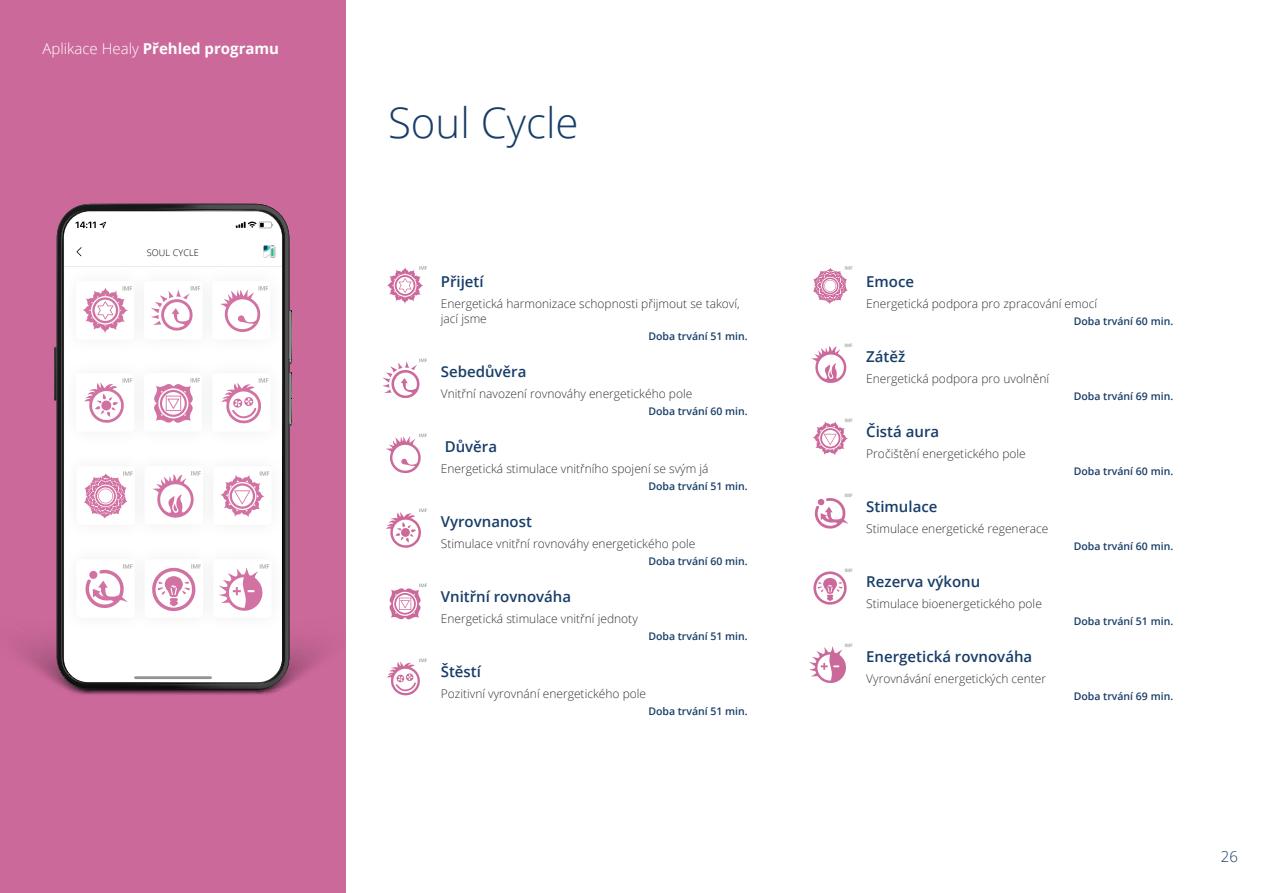
<style>
.page{position:relative;width:1263px;height:893px;background:#fff}
.page>*{position:absolute;margin:0;border:0;box-sizing:border-box;transform-origin:0 0}
.B_Ü1{font:300 42px "Open Sans";color:#173d68}
.Program_Block{font:600 15px "Open Sans";color:#173d68}
.t1{font:700 15px "Open Sans";color:#fff}
.t2{font:300 15px "Open Sans";color:#173d68}
.Program_Block-2{font:300 12px/15px "Open Sans";color:#333}
.Program_Block-3{font:600 10.5px "Open Sans";color:#173d68}
.t3{font:300 9.15px "Open Sans";letter-spacing:.01em;color:#000}
.s1{font-weight:300}
</style>
<div class="page">
<div style="left:0;top:0;width:345px;height:893px;background:#cc699b"></div>
<svg style="left:18px;top:637px;width:307px;height:59px"></svg>
<svg style="left:57px;top:204px;width:232px;height:485px;background:#473940"></svg>
<div style="left:64px;top:212px;width:218px;height:470px;background:#fff;border-radius:25px"></div>
<svg style="left:77px;top:247px;width:5px;height:9px"></svg>
<svg style="left:76px;top:222px;width:30px;height:6px"></svg>
<svg style="left:236px;top:222px;width:37px;height:6px"></svg>
<svg style="left:263px;top:245px;width:12px;height:13px"></svg>
<hr style="left:134px;top:676px;width:78px;height:3px;background:#939393">
<img style="left:54px;top:258px;width:67px;height:92px">
<div style="left:76px;top:281px;width:58px;height:59px;background:#fff;border-radius:4px"></div>
<svg style="left:82px;top:287px;width:39px;height:46px"></svg>
<img style="left:54px;top:350px;width:10px;height:93px">
<svg style="left:84px;top:382px;width:37px;height:41px"></svg>
<img style="left:225px;top:258px;width:67px;height:92px">
<div style="left:212px;top:281px;width:58px;height:58px;background:#fff;border-radius:4px"></div>
<svg style="left:225px;top:286px;width:43px;height:46px"></svg>
<img style="left:121px;top:266px;width:104px;height:56px">
<div style="left:144px;top:281px;width:59px;height:58px;background:#fff;border-radius:4px"></div>
<svg style="left:151px;top:286px;width:49px;height:45px"></svg>
<img style="left:121px;top:378px;width:11px;height:37px">
<svg style="left:154px;top:384px;width:35px;height:39px"></svg>
<img style="left:189px;top:350px;width:103px;height:93px">
<div style="left:212px;top:373px;width:59px;height:59px;background:#fff;border-radius:4px"></div>
<svg style="left:221px;top:378px;width:47px;height:46px"></svg>
<img style="left:282px;top:443px;width:8px;height:93px">
<svg style="left:226px;top:471px;width:43px;height:46px"></svg>
<img style="left:282px;top:536px;width:12px;height:104px">
<svg style="left:226px;top:564px;width:43px;height:47px"></svg>
<img style="left:54px;top:548px;width:10px;height:92px">
<svg style="left:85px;top:569px;width:37px;height:39px"></svg>
<img style="left:56px;top:443px;width:8px;height:105px">
<svg style="left:84px;top:473px;width:38px;height:46px"></svg>
<img style="left:122px;top:564px;width:104px;height:39px">
<div style="left:145px;top:559px;width:58px;height:59px;background:#fff;border-radius:4px"></div>
<svg style="left:152px;top:564px;width:49px;height:47px"></svg>
<img style="left:122px;top:471px;width:104px;height:37px">
<div style="left:145px;top:466px;width:58px;height:58px;background:#fff;border-radius:4px"></div>
<svg style="left:153px;top:471px;width:48px;height:47px"></svg>
<svg style="left:387px;top:266px;width:40px;height:38px"></svg>
<svg style="left:382px;top:359px;width:45px;height:39px"></svg>
<svg style="left:386px;top:434px;width:41px;height:39px"></svg>
<svg style="left:386px;top:509px;width:41px;height:39px"></svg>
<svg style="left:389px;top:584px;width:38px;height:35px"></svg>
<svg style="left:387px;top:659px;width:40px;height:37px"></svg>
<svg style="left:813px;top:266px;width:39px;height:38px"></svg>
<svg style="left:811px;top:344px;width:41px;height:39px"></svg>
<svg style="left:812px;top:419px;width:40px;height:36px"></svg>
<svg style="left:814px;top:494px;width:38px;height:35px"></svg>
<svg style="left:813px;top:569px;width:39px;height:36px"></svg>
<svg style="left:809px;top:644px;width:43px;height:39px"></svg>
<p class="t1" style="left:43px;top:38px;width:238px"><span class="s1">Aplikace Healy</span> Přehled programu</p>
<p class="t3" style="left:147px;top:247px;width:54px">SOUL CYCLE</p>
<p class="B_Ü1" style="left:388px;top:94px;width:192px">Soul Cycle</p>
<p class="Program_Block" style="left:441px;top:271px;width:44px">Přijetí</p>
<p class="Program_Block-2" style="left:441px;top:295px;width:300px">Energetická harmonizace schopnosti přijmout se takoví, jací jsme</p>
<p class="Program_Block-3" style="left:648px;top:329px;width:101px">Doba trvání 51 min.</p>
<p class="Program_Block" style="left:441px;top:361px;width:87px">Sebedůvěra</p>
<p class="Program_Block-2" style="left:441px;top:385px;width:253px">Vnitřní navození rovnováhy energetického pole</p>
<p class="Program_Block-3" style="left:648px;top:404px;width:101px">Doba trvání 60 min.</p>
<p class="Program_Block" style="left:445px;top:436px;width:54px">Důvěra</p>
<p class="Program_Block-2" style="left:441px;top:460px;width:269px">Energetická stimulace vnitřního spojení se svým já</p>
<p class="Program_Block-3" style="left:648px;top:479px;width:101px">Doba trvání 51 min.</p>
<p class="Program_Block" style="left:441px;top:511px;width:93px">Vyrovnanost</p>
<p class="Program_Block-2" style="left:441px;top:535px;width:256px">Stimulace vnitřní rovnováhy energetického pole</p>
<p class="Program_Block-3" style="left:648px;top:554px;width:101px">Doba trvání 60 min.</p>
<p class="Program_Block" style="left:441px;top:586px;width:132px">Vnitřní rovnováha</p>
<p class="Program_Block-2" style="left:441px;top:610px;width:199px">Energetická stimulace vnitřní jednoty</p>
<p class="Program_Block-3" style="left:648px;top:629px;width:101px">Doba trvání 51 min.</p>
<p class="Program_Block" style="left:441px;top:661px;width:42px">Štěstí</p>
<p class="Program_Block-2" style="left:441px;top:685px;width:207px">Pozitivní vyrovnání energetického pole</p>
<p class="Program_Block-3" style="left:648px;top:704px;width:101px">Doba trvání 51 min.</p>
<p class="Program_Block" style="left:866px;top:271px;width:49px">Emoce</p>
<p class="Program_Block-2" style="left:866px;top:295px;width:232px">Energetická podpora pro zpracování emocí</p>
<p class="Program_Block-3" style="left:1074px;top:314px;width:101px">Doba trvání 60 min.</p>
<p class="Program_Block" style="left:866px;top:346px;width:41px">Zátěž</p>
<p class="Program_Block-2" style="left:866px;top:370px;width:184px">Energetická podpora pro uvolnění</p>
<p class="Program_Block-3" style="left:1074px;top:389px;width:101px">Doba trvání 69 min.</p>
<p class="Program_Block" style="left:866px;top:421px;width:74px">Čistá aura</p>
<p class="Program_Block-2" style="left:866px;top:445px;width:161px">Pročištění energetického pole</p>
<p class="Program_Block-3" style="left:1074px;top:464px;width:101px">Doba trvání 60 min.</p>
<p class="Program_Block" style="left:866px;top:496px;width:73px">Stimulace</p>
<p class="Program_Block-2" style="left:866px;top:520px;width:184px">Stimulace energetické regenerace</p>
<p class="Program_Block-3" style="left:1074px;top:539px;width:101px">Doba trvání 60 min.</p>
<p class="Program_Block" style="left:866px;top:571px;width:115px">Rezerva výkonu</p>
<p class="Program_Block-2" style="left:866px;top:595px;width:177px">Stimulace bioenergetického pole</p>
<p class="Program_Block-3" style="left:1074px;top:614px;width:101px">Doba trvání 51 min.</p>
<p class="Program_Block" style="left:866px;top:646px;width:167px">Energetická rovnováha</p>
<p class="Program_Block-2" style="left:866px;top:670px;width:181px">Vyrovnávání energetických center</p>
<p class="Program_Block-3" style="left:1074px;top:689px;width:101px">Doba trvání 69 min.</p>
<p class="t2" style="left:1221px;top:847px;width:19px">26</p>
</div>
